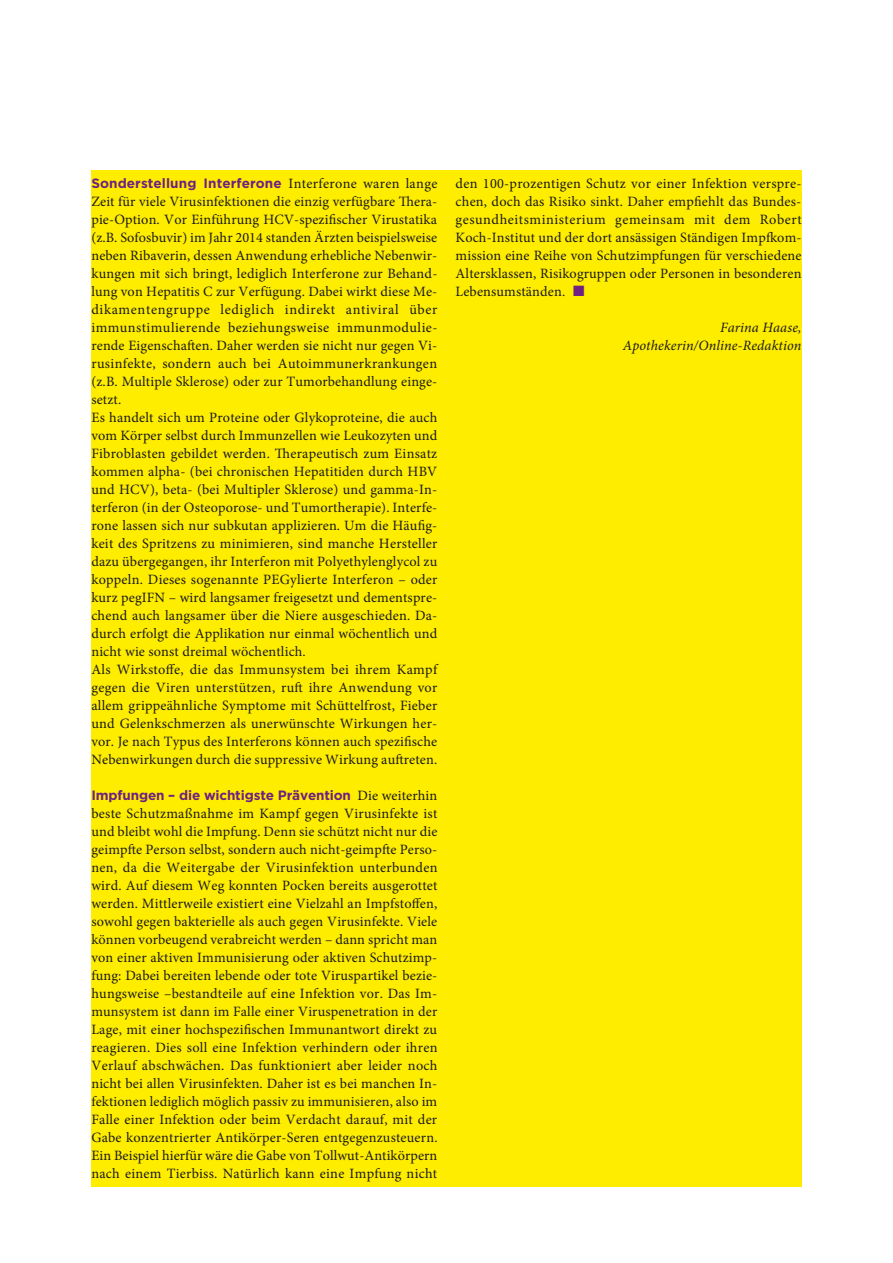
<style>
.page{position:relative;width:893px;height:1263px;background:#fff}
.page>*{position:absolute;margin:0;border:0;box-sizing:border-box;transform-origin:0 0}
.t1{font:14.25px/18px "Minion Pro";letter-spacing:.01em;color:#1a1a18;text-align:justify}
.t2{font:italic 14.25px/18px "Minion Pro";letter-spacing:.01em;color:#1a1a18;text-align:right}
.t3{font:700 13.5px "Gotham";letter-spacing:-.01em;color:#6f2082}
.s1{font-family:"Minion Pro";font-weight:400;font-size:14.25px;color:#1a1a18}
.s2{color:#6f2082}
</style>
<div class="page">
<div style="left:91px;top:170px;width:710px;height:1016px;background:#ffed00"></div>
<p class="t3" style="left:91px;top:174px;width:347px">Sonderstellung Interferone <span class="s1">Interferone waren lange</span></p>
<p class="t1" style="left:91px;top:193px;width:348px;text-align:left">Zeit für viele Virusinfektionen die einzig verfügbare Thera&shy;pie-Option. Vor Einführung HCV-spezifischer Virustatika (z.B. Sofosbuvir) im Jahr 2014 standen Ärzten beispielsweise neben Ribaverin, dessen Anwendung erhebliche Nebenwir&shy;kungen mit sich bringt, lediglich Interferone zur Behand&shy;lung von Hepatitis C zur Verfügung. Dabei wirkt diese Me&shy;dikamentengruppe lediglich indirekt antiviral über immunstimulierende beziehungsweise immunmodulie&shy;rende Eigenschaften. Daher werden sie nicht nur gegen Vi&shy;rusinfekte, sondern auch bei Autoimmunerkrankungen (z.B. Multiple Sklerose) oder zur Tumorbehandlung einge&shy;setzt.<br>Es handelt sich um Proteine oder Glykoproteine, die auch vom Körper selbst durch Immunzellen wie Leukozyten und Fibroblasten gebildet werden. Therapeutisch zum Einsatz kommen alpha- (bei chronischen Hepatitiden durch HBV und HCV), beta- (bei Multipler Sklerose) und gamma-In&shy;terferon (in der Osteoporose- und Tumortherapie). Interfe&shy;rone lassen sich nur subkutan applizieren. Um die Häufig&shy;keit des Spritzens zu minimieren, sind manche Hersteller dazu übergegangen, ihr Interferon mit Polyethylenglycol zu koppeln. Dieses sogenannte PEGylierte Interferon – oder kurz pegIFN – wird langsamer freigesetzt und dementspre&shy;chend auch langsamer über die Niere ausgeschieden. Da&shy;durch erfolgt die Applikation nur einmal wöchentlich und nicht wie sonst dreimal wöchentlich.<br>Als Wirkstoffe, die das Immunsystem bei ihrem Kampf gegen die Viren unterstützen, ruft ihre Anwendung vor allem grippeähnliche Symptome mit Schüttelfrost, Fieber und Gelenkschmerzen als unerwünschte Wirkungen her&shy;vor. Je nach Typus des Interferons können auch spezifische Nebenwirkungen durch die suppressive Wirkung auftreten.</p>
<p class="t3" style="left:91px;top:786px;width:347px">Impfungen – die wichtigste Prävention <span class="s1">Die weiterhin</span></p>
<p class="t1" style="left:91px;top:805px;width:348px">beste Schutzmaßnahme im Kampf gegen Virusinfekte ist und bleibt wohl die Impfung. Denn sie schützt nicht nur die geimpfte Person selbst, sondern auch nicht-geimpfte Perso&shy;nen, da die Weitergabe der Virusinfektion unterbunden wird. Auf diesem Weg konnten Pocken bereits ausgerottet werden. Mittlerweile existiert eine Vielzahl an Impfstoffen, sowohl gegen bakterielle als auch gegen Virusinfekte. Viele können vorbeugend verabreicht werden – dann spricht man von einer aktiven Immunisierung oder aktiven Schutzimp&shy;fung: Dabei bereiten lebende oder tote Viruspartikel bezie&shy;hungsweise –bestandteile auf eine Infektion vor. Das Im&shy;munsystem ist dann im Falle einer Viruspenetration in der Lage, mit einer hochspezifischen Immunantwort direkt zu reagieren. Dies soll eine Infektion verhindern oder ihren Verlauf abschwächen. Das funktioniert aber leider noch nicht bei allen Virusinfekten. Daher ist es bei manchen In&shy;fektionen lediglich möglich passiv zu immunisieren, also im Falle einer Infektion oder beim Verdacht darauf, mit der Gabe konzentrierter Antikörper-Seren entgegenzusteuern.<br>Ein Beispiel hierfür wäre die Gabe von Tollwut-Antikörpern nach einem Tierbiss. Natürlich kann eine Impfung nicht</p>
<p class="t1" style="left:456px;top:175px;width:348px">den 100-prozentigen Schutz vor einer Infektion verspre&shy;chen, doch das Risiko sinkt. Daher empfiehlt das Bundes&shy;gesundheitsministerium gemeinsam mit dem Robert Koch-Institut und der dort ansässigen Ständigen Impfkom&shy;mission eine Reihe von Schutzimpfungen für verschiedene Altersklassen, Risikogruppen oder Personen in besonderen Lebensumständen. <span class="s2">■</span></p>
<p class="t2" style="left:623px;top:319px;width:180px">Farina Haase,<br>Apothekerin/Online-Redaktion</p>
</div>
